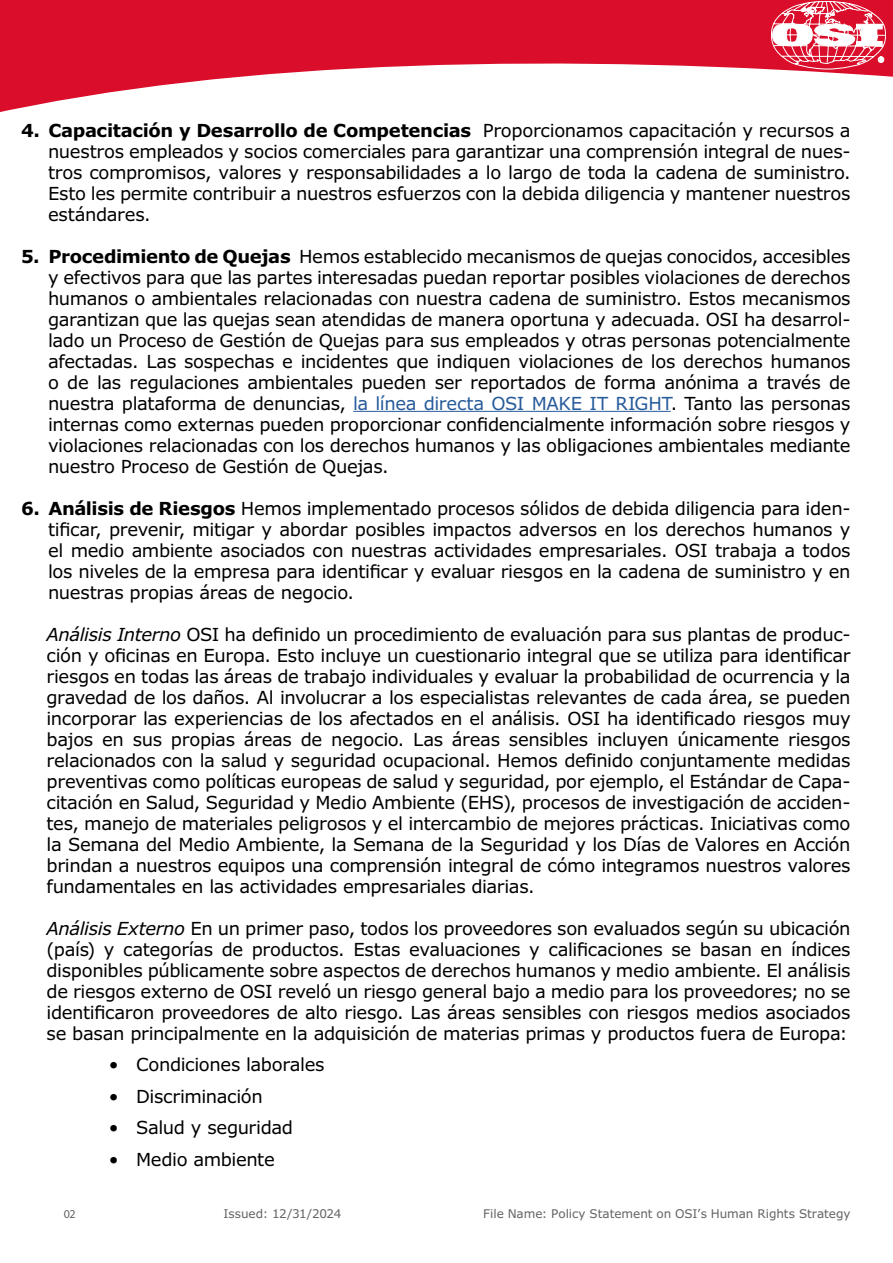
<style>
.page{position:relative;width:893px;height:1263px;background:#fff}
.page>*{position:absolute;margin:0;border:0;box-sizing:border-box;transform-origin:0 0}
.t1{font:18px/21px "Verdana Pro";letter-spacing:-.02em;color:#000;text-align:justify}
.t2{font:12px "Verdana Pro";letter-spacing:-.005em;color:#636365}
.t3{font:12px "Myriad Pro";color:#636365}
.s1{font-weight:700}
.s2{color:#275b9b}
.s3{font-style:italic}
</style>
<div class="page">
<svg style="left:0;top:0;width:893px;height:112px;fill:#da0e2b"></svg>
<hr style="left:353px;top:411px;width:318px;height:1px;background:#275b9b">
<svg style="left:771px;top:1px;width:115px;height:68px"></svg>
<p class="t1" style="left:48px;top:120px;width:804px;text-indent:-27px"><span class="s1">4. Capacitación y Desarrollo de Competencias</span> Proporcionamos capacitación y recursos a nuestros empleados y socios comerciales para garantizar una comprensión integral de nues&shy;tros compromisos, valores y responsabilidades a lo largo de toda la cadena de suministro.<br>Esto les permite contribuir a nuestros esfuerzos con la debida diligencia y mantener nuestros estándares.</p>
<p class="t1" style="left:48px;top:246px;width:804px;text-indent:-27px"><span class="s1">5. Procedimiento de Quejas</span> Hemos establecido mecanismos de quejas conocidos, accesibles y efectivos para que las partes interesadas puedan reportar posibles violaciones de derechos humanos o ambientales relacionadas con nuestra cadena de suministro. Estos mecanismos garantizan que las quejas sean atendidas de manera oportuna y adecuada. OSI ha desarrol&shy;lado un Proceso de Gestión de Quejas para sus empleados y otras personas potencialmente afectadas. Las sospechas e incidentes que indiquen violaciones de los derechos humanos o de las regulaciones ambientales pueden ser reportados de forma anónima a través de nuestra plataforma de denuncias, <span class="s2">la línea directa OSI MAKE IT RIGHT</span>. Tanto las personas internas como externas pueden proporcionar confidencialmente información sobre riesgos y violaciones relacionadas con los derechos humanos y las obligaciones ambientales mediante nuestro Proceso de Gestión de Quejas.</p>
<p class="t1" style="left:48px;top:498px;width:804px;text-indent:-27px"><span class="s1">6. Análisis de Riesgos</span> Hemos implementado procesos sólidos de debida diligencia para iden&shy;tificar, prevenir, mitigar y abordar posibles impactos adversos en los derechos humanos y el medio ambiente asociados con nuestras actividades empresariales. OSI trabaja a todos los niveles de la empresa para identificar y evaluar riesgos en la cadena de suministro y en nuestras propias áreas de negocio.</p>
<p class="t1" style="left:47px;top:624px;width:806px"><span class="s3">Análisis Interno</span> OSI ha definido un procedimiento de evaluación para sus plantas de produc&shy;ción y oficinas en Europa. Esto incluye un cuestionario integral que se utiliza para identificar riesgos en todas las áreas de trabajo individuales y evaluar la probabilidad de ocurrencia y la gravedad de los daños. Al involucrar a los especialistas relevantes de cada área, se pueden incorporar las experiencias de los afectados en el análisis. OSI ha identificado riesgos muy bajos en sus propias áreas de negocio. Las áreas sensibles incluyen únicamente riesgos relacionados con la salud y seguridad ocupacional. Hemos definido conjuntamente medidas preventivas como políticas europeas de salud y seguridad, por ejemplo, el Estándar de Capa&shy;citación en Salud, Seguridad y Medio Ambiente (EHS), procesos de investigación de acciden&shy;tes, manejo de materiales peligrosos y el intercambio de mejores prácticas. Iniciativas como la Semana del Medio Ambiente, la Semana de la Seguridad y los Días de Valores en Acción brindan a nuestros equipos una comprensión integral de cómo integramos nuestros valores fundamentales en las actividades empresariales diarias.</p>
<p class="t1" style="left:47px;top:918px;width:806px"><span class="s3">Análisis Externo</span> En un primer paso, todos los proveedores son evaluados según su ubicación (país) y categorías de productos. Estas evaluaciones y calificaciones se basan en índices disponibles públicamente sobre aspectos de derechos humanos y medio ambiente. El análisis de riesgos externo de OSI reveló un riesgo general bajo a medio para los proveedores; no se identificaron proveedores de alto riesgo. Las áreas sensibles con riesgos medios asociados se basan principalmente en la adquisición de materias primas y productos fuera de Europa:</p>
<p class="t1" style="left:109px;top:1054px;width:217px">• Condiciones laborales</p>
<p class="t1" style="left:109px;top:1086px;width:155px">• Discriminación</p>
<p class="t1" style="left:109px;top:1117px;width:186px">• Salud y seguridad</p>
<p class="t1" style="left:109px;top:1149px;width:167px">• Medio ambiente</p>
<p class="t3" style="left:64px;top:1207px;width:13px">02</p>
<p class="t2" style="left:223px;top:1206px;width:120px">Issued: 12/31/2024</p>
<p class="t2" style="left:483px;top:1206px;width:369px">File Name: Policy Statement on OSI’s Human Rights Strategy</p>
</div>
